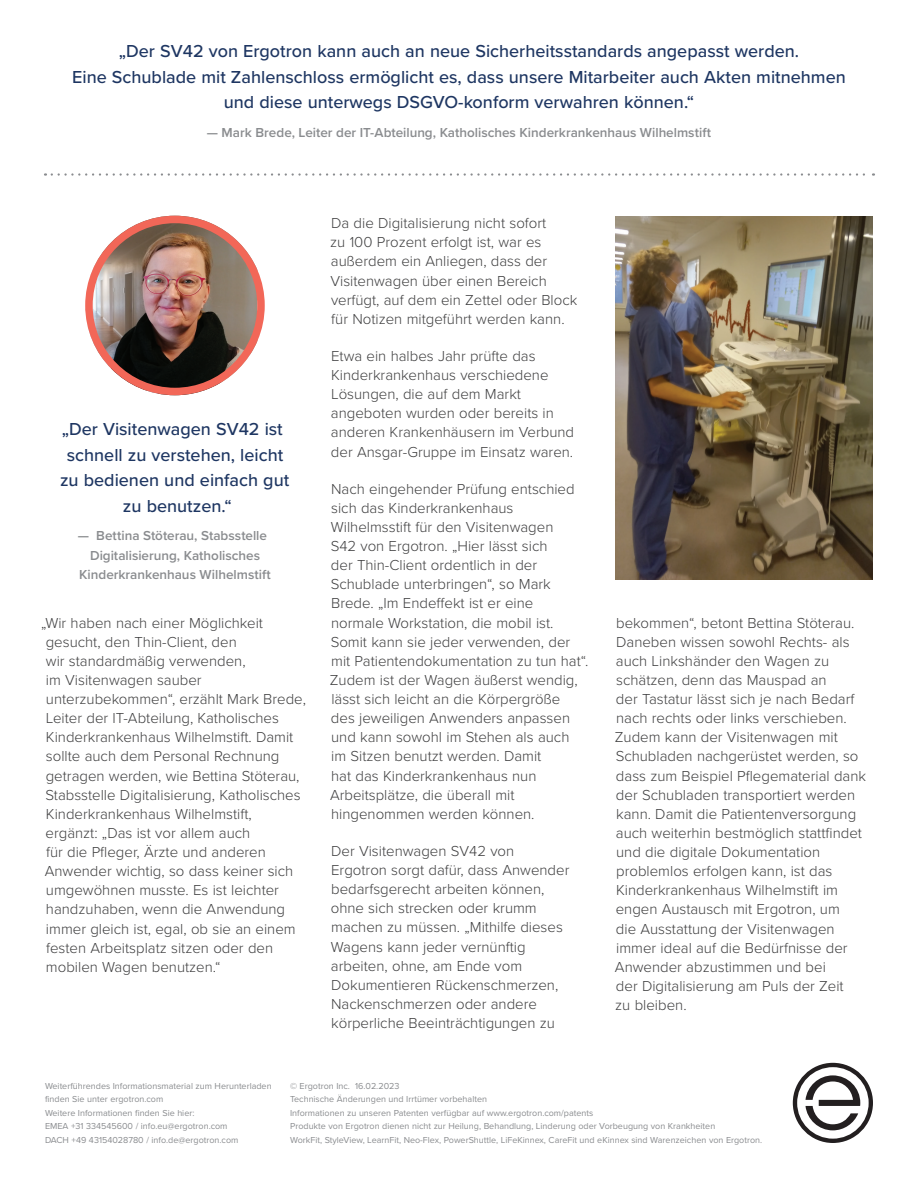
<style>
.page{position:relative;width:918px;height:1188px;background:#fff}
.page>*{position:absolute;margin:0;border:0;box-sizing:border-box;transform-origin:0 0}
.t1{font:500 18px/25.5px "Proxima Nova";color:#1e3662;text-align:center}
.t2{font:300 15px/19px "Proxima Nova";color:#3e3e3f}
.t3{font:600 13.5px/19.5px "Proxima Nova";color:#8a8c8f;text-align:center}
.t4{font:9px/13.5px "Proxima Nova";color:#8a8c8f}
</style>
<div class="page">
<svg style="left:793px;top:1063px;width:80px;height:80px"></svg>
<svg style="left:52px;top:173px;width:822px;height:3px"></svg>
<img style="left:615px;top:216px;width:258px;height:363px">
<img style="left:85px;top:216px;width:172px;height:179px">
<div style="left:85px;top:216px;width:180px;height:179px;border:8px solid #f26758;border-radius:50%"></div>
<p class="t1" style="left:72px;top:38px;width:775px">„Der SV42 von Ergotron kann auch an neue Sicherheitsstandards angepasst werden.<br>Eine Schublade mit Zahlenschloss ermöglicht es, dass unsere Mitarbeiter auch Akten mitnehmen und diese unterwegs DSGVO-konform verwahren können.“</p>
<p class="t3" style="left:207px;top:122px;width:506px">— Mark Brede, Leiter der IT-Abteilung, Katholisches Kinderkrankenhaus Wilhelmstift</p>
<p class="t1" style="left:60px;top:416px;width:231px">„Der Visitenwagen SV42 ist schnell zu verstehen, leicht zu bedienen und einfach gut zu benutzen.“</p>
<p class="t3" style="left:78px;top:525px;width:195px">— Bettina Stöterau, Stabsstelle<br>Digitalisierung, Katholisches<br>Kinderkrankenhaus Wilhelmstift</p>
<p class="t2" style="left:41px;top:612px;width:266px">„Wir haben nach einer Möglichkeit gesucht, den Thin-Client, den<br>wir standardmäßig verwenden,<br>im Visitenwagen sauber unterzubekommen“, erzählt Mark Brede, Leiter der IT-Abteilung, Katholisches Kinderkrankenhaus Wilhelmstift. Damit sollte auch dem Personal Rechnung getragen werden, wie Bettina Stöterau, Stabsstelle Digitalisierung, Katholisches Kinderkrankenhaus Wilhelmstift,<br>ergänzt: „Das ist vor allem auch<br>für die Pfleger, Ärzte und anderen Anwender wichtig, so dass keiner sich umgewöhnen musste. Es ist leichter handzuhaben, wenn die Anwendung immer gleich ist, egal, ob sie an einem festen Arbeitsplatz sitzen oder den mobilen Wagen benutzen.“</p>
<p class="t2" style="left:330px;top:213px;width:249px">Da die Digitalisierung nicht sofort<br>zu 100 Prozent erfolgt ist, war es außerdem ein Anliegen, dass der Visitenwagen über einen Bereich verfügt, auf dem ein Zettel oder Block für Notizen mitgeführt werden kann.</p>
<p class="t2" style="left:331px;top:345px;width:245px">Etwa ein halbes Jahr prüfte das<br>Kinderkrankenhaus verschiedene<br>Lösungen, die auf dem Markt angeboten wurden oder bereits in anderen Krankenhäusern im Verbund der Ansgar-Gruppe im Einsatz waren.</p>
<p class="t2" style="left:330px;top:478px;width:260px">Nach eingehender Prüfung entschied sich das Kinderkrankenhaus Wilhelmsstift für den Visitenwagen<br>S42 von Ergotron. „Hier lässt sich<br>der Thin-Client ordentlich in der Schublade unterbringen“, so Mark Brede. „Im Endeffekt ist er eine normale Workstation, die mobil ist.<br>Somit kann sie jeder verwenden, der mit Patientendokumentation zu tun hat“.<br>Zudem ist der Wagen äußerst wendig, lässt sich leicht an die Körpergröße<br>des jeweiligen Anwenders anpassen und kann sowohl im Stehen als auch<br>im Sitzen benutzt werden. Damit<br>hat das Kinderkrankenhaus nun Arbeitsplätze, die überall mit hingenommen werden können.</p>
<p class="t2" style="left:331px;top:840px;width:240px">Der Visitenwagen SV42 von<br>Ergotron sorgt dafür, dass Anwender bedarfsgerecht arbeiten können, ohne sich strecken oder krumm machen zu müssen. „Mithilfe dieses<br>Wagens kann jeder vernünftig arbeiten, ohne, am Ende vom<br>Dokumentieren Rückenschmerzen,<br>Nackenschmerzen oder andere körperliche Beeinträchtigungen zu</p>
<p class="t2" style="left:615px;top:612px;width:253px">bekommen“, betont Bettina Stöterau.<br>Daneben wissen sowohl Rechts- als auch Linkshänder den Wagen zu schätzen, denn das Mauspad an<br>der Tastatur lässt sich je nach Bedarf nach rechts oder links verschieben.<br>Zudem kann der Visitenwagen mit Schubladen nachgerüstet werden, so dass zum Beispiel Pflegematerial dank der Schubladen transportiert werden kann. Damit die Patientenversorgung auch weiterhin bestmöglich stattfindet und die digitale Dokumentation problemlos erfolgen kann, ist das Kinderkrankenhaus Wilhelmstift im engen Austausch mit Ergotron, um<br>die Ausstattung der Visitenwagen immer ideal auf die Bedürfnisse der Anwender abzustimmen und bei<br>der Digitalisierung am Puls der Zeit<br>zu bleiben.</p>
<p class="t4" style="left:45px;top:1079px;width:228px">Weiterführendes Informationsmaterial zum Herunterladen finden Sie unter ergotron.com<br>Weitere Informationen finden Sie hier:<br>EMEA +31 334545600 / info.eu@ergotron.com<br>DACH +49 43154028780 / info.de@ergotron.com</p>
<p class="t4" style="left:290px;top:1079px;width:474px">© Ergotron Inc. 16.02.2023<br>Technische Änderungen und Irrtümer vorbehalten<br>Informationen zu unseren Patenten verfügbar auf www.ergotron.com/patents<br>Produkte von Ergotron dienen nicht zur Heilung, Behandlung, Linderung oder Vorbeugung von Krankheiten<br>WorkFit, StyleView, LearnFit, Neo-Flex, PowerShuttle, LiFeKinnex, CareFit und eKinnex sind Warenzeichen von Ergotron.</p>
</div>
